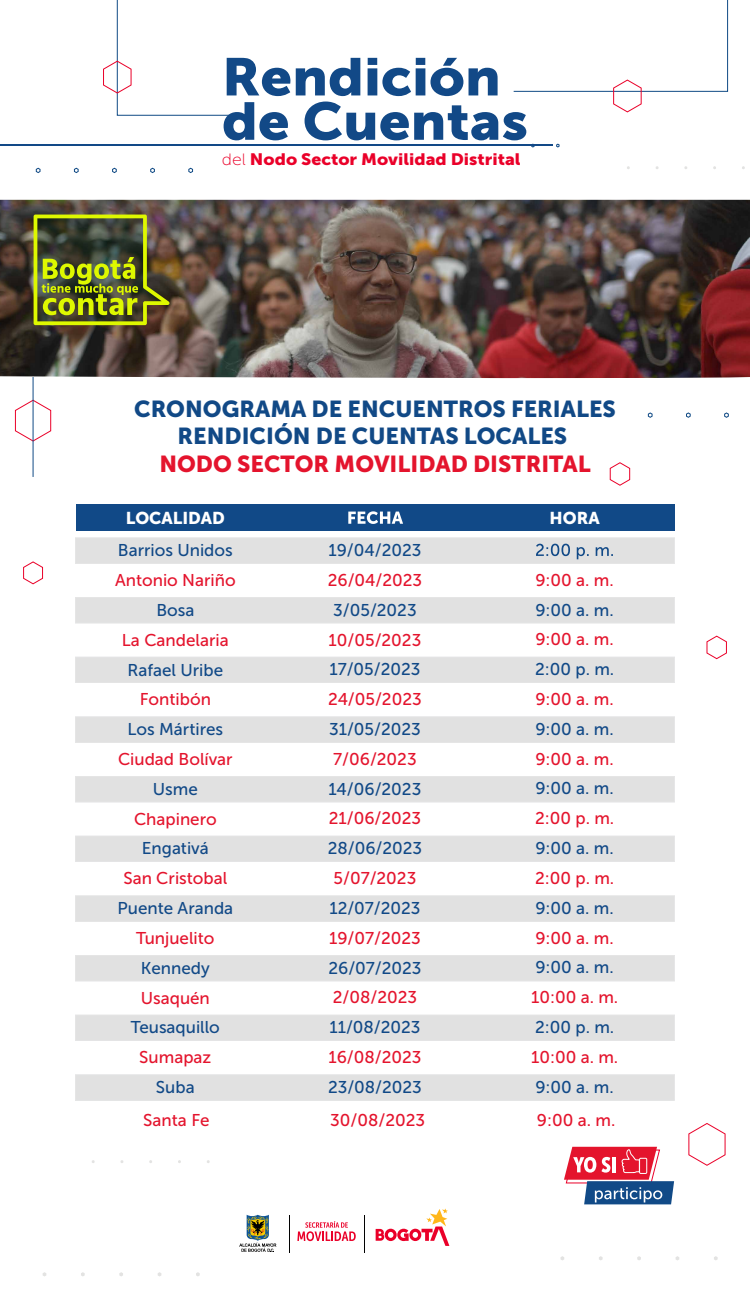
<style>
.page{position:relative;width:750px;height:1302px;background:#fff}
.page>*{position:absolute;margin:0;border:0;box-sizing:border-box;transform-origin:0 0}
.t1{font:52.62px/44.3px "Museo Sans 900";color:#124987;scale:1.07 1}
.t2{font:23px/27.6px "Museo Sans 900";color:#114986;text-align:center}
.t3{font:23px "Museo Sans 900";color:#e4142d}
.t4{font:17px "Museo Sans 500";color:#e4142d}
.t5{font:17px "Museo Sans 500";color:#114987}
.t6{font:17px "Museo Sans 900";color:#fff}
.t7{font:16.44px "Museo Sans 900";color:#ea0029;scale:1.07 1}
.s1{font-family:"Museo Sans 100"}
</style>
<div class="page">
<svg style="left:196px;top:1272px;width:4px;height:4px"></svg>
<svg style="left:119px;top:1272px;width:4px;height:4px"></svg>
<svg style="left:81px;top:1272px;width:4px;height:4px"></svg>
<svg style="left:714px;top:1256px;width:4px;height:4px"></svg>
<svg style="left:637px;top:1256px;width:4px;height:4px"></svg>
<svg style="left:599px;top:1256px;width:4px;height:4px"></svg>
<svg style="left:23px;top:562px;width:20px;height:22px"></svg>
<svg style="left:707px;top:636px;width:20px;height:22px"></svg>
<svg style="left:189px;top:168px;width:4px;height:5px"></svg>
<svg style="left:150px;top:168px;width:5px;height:5px"></svg>
<svg style="left:112px;top:168px;width:4px;height:5px"></svg>
<svg style="left:74px;top:168px;width:4px;height:5px"></svg>
<svg style="left:36px;top:168px;width:4px;height:5px"></svg>
<svg style="left:648px;top:413px;width:4px;height:4px"></svg>
<svg style="left:686px;top:413px;width:4px;height:4px"></svg>
<svg style="left:724px;top:413px;width:5px;height:4px"></svg>
<svg style="left:15px;top:400px;width:36px;height:41px"></svg>
<hr style="left:33px;top:377px;width:1px;height:100px;background:#104a85">
<svg style="left:610px;top:462px;width:20px;height:23px"></svg>
<svg style="left:103px;top:0;width:139px;height:115px"></svg>
<svg style="left:514px;top:0;width:214px;height:112px"></svg>
<hr style="left:0;top:144px;width:552px;height:1px;background:#124987">
<img style="left:0;top:200px;width:750px;height:179px">
<div style="left:76px;top:504px;width:598px;height:27px;background:#114987"></div>
<div style="left:76px;top:538px;width:598px;height:25px;background:#e1e1e1"></div>
<div style="left:76px;top:597px;width:598px;height:26px;background:#e1e1e1"></div>
<div style="left:76px;top:657px;width:598px;height:25px;background:#e1e1e1"></div>
<div style="left:76px;top:716px;width:598px;height:26px;background:#e1e1e1"></div>
<div style="left:76px;top:776px;width:598px;height:26px;background:#e1e1e1"></div>
<div style="left:76px;top:836px;width:598px;height:25px;background:#e1e1e1"></div>
<div style="left:76px;top:895px;width:598px;height:26px;background:#e1e1e1"></div>
<div style="left:76px;top:955px;width:598px;height:26px;background:#e1e1e1"></div>
<div style="left:76px;top:1015px;width:598px;height:25px;background:#e1e1e1"></div>
<div style="left:76px;top:1074px;width:598px;height:26px;background:#e1e1e1"></div>
<svg style="left:348px;top:511px;width:55px;height:13px"></svg>
<svg style="left:536px;top:543px;width:77px;height:16px"></svg>
<img style="left:34px;top:214px;width:136px;height:111px">
<svg style="left:297px;top:1221px;width:59px;height:20px"></svg>
<svg style="left:239px;top:1214px;width:37px;height:38px"></svg>
<svg style="left:376px;top:1208px;width:73px;height:37px"></svg>
<hr style="left:364px;top:1214px;width:1px;height:38px;background:#010101">
<hr style="left:289px;top:1214px;width:1px;height:38px;background:#010101">
<svg style="left:689px;top:1123px;width:36px;height:42px"></svg>
<svg style="left:564px;top:1146px;width:110px;height:58px"></svg>
<hr style="left:612px;top:1157px;width:4px;height:15px;background:#fff">
<h1 class="t1" style="left:222px;top:55px;width:288px">Rendición de Cuentas</h1>
<p class="t7" style="left:222px;top:150px;width:281px"><span class="s1">del</span> Nodo Sector Movilidad Distrital</p>
<h2 class="t2" style="left:134px;top:395px;width:483px">CRONOGRAMA DE ENCUENTROS FERIALES<br>RENDICIÓN DE CUENTAS LOCALES</h2>
<h2 class="t3" style="left:159px;top:451px;width:433px">NODO SECTOR MOVILIDAD DISTRITAL</h2>
<p class="t6" style="left:126px;top:508px;width:101px">LOCALIDAD</p>
<p class="t5" style="left:118px;top:541px;width:116px">Barrios Unidos</p>
<p class="t4" style="left:115px;top:571px;width:122px">Antonio Nariño</p>
<p class="t5" style="left:156px;top:600px;width:40px">Bosa</p>
<p class="t4" style="left:122px;top:630px;width:108px">La Candelaria</p>
<p class="t5" style="left:128px;top:660px;width:97px">Rafael Uribe</p>
<p class="t4" style="left:140px;top:690px;width:73px">Fontibón</p>
<p class="t5" style="left:128px;top:720px;width:97px">Los Mártires</p>
<p class="t4" style="left:118px;top:749px;width:116px">Ciudad Bolívar</p>
<p class="t5" style="left:153px;top:779px;width:47px">Usme</p>
<p class="t4" style="left:134px;top:809px;width:84px">Chapinero</p>
<p class="t5" style="left:142px;top:839px;width:68px">Engativá</p>
<p class="t4" style="left:123px;top:869px;width:105px">San Cristobal</p>
<p class="t5" style="left:117px;top:898px;width:117px">Puente Aranda</p>
<p class="t4" style="left:136px;top:928px;width:80px">Tunjuelito</p>
<p class="t5" style="left:141px;top:958px;width:70px">Kennedy</p>
<p class="t4" style="left:141px;top:988px;width:71px">Usaquén</p>
<p class="t5" style="left:131px;top:1018px;width:91px">Teusaquillo</p>
<p class="t4" style="left:139px;top:1047px;width:74px">Sumapaz</p>
<p class="t5" style="left:156px;top:1077px;width:40px">Suba</p>
<p class="t6" style="left:550px;top:508px;width:52px">HORA</p>
<p class="t5" style="left:328px;top:541px;width:95px">19/04/2023</p>
<p class="t4" style="left:328px;top:570px;width:96px">26/04/2023</p>
<p class="t5" style="left:333px;top:600px;width:85px">3/05/2023</p>
<p class="t4" style="left:329px;top:630px;width:94px">10/05/2023</p>
<p class="t5" style="left:329px;top:660px;width:93px">17/05/2023</p>
<p class="t4" style="left:328px;top:690px;width:95px">24/05/2023</p>
<p class="t5" style="left:329px;top:719px;width:93px">31/05/2023</p>
<p class="t4" style="left:333px;top:749px;width:85px">7/06/2023</p>
<p class="t5" style="left:329px;top:779px;width:94px">14/06/2023</p>
<p class="t4" style="left:329px;top:809px;width:94px">21/06/2023</p>
<p class="t5" style="left:328px;top:839px;width:96px">28/06/2023</p>
<p class="t4" style="left:334px;top:869px;width:84px">5/07/2023</p>
<p class="t5" style="left:329px;top:898px;width:93px">12/07/2023</p>
<p class="t4" style="left:329px;top:928px;width:93px">19/07/2023</p>
<p class="t5" style="left:328px;top:958px;width:95px">26/07/2023</p>
<p class="t4" style="left:333px;top:988px;width:86px">2/08/2023</p>
<p class="t5" style="left:329px;top:1018px;width:93px">11/08/2023</p>
<p class="t4" style="left:328px;top:1047px;width:95px">16/08/2023</p>
<p class="t5" style="left:328px;top:1077px;width:95px">23/08/2023</p>
<p class="t4" style="left:535px;top:570px;width:80px">9:00 a. m.</p>
<p class="t5" style="left:535px;top:600px;width:80px">9:00 a. m.</p>
<p class="t4" style="left:535px;top:630px;width:80px">9:00 a. m.</p>
<p class="t5" style="left:535px;top:660px;width:81px">2:00 p. m.</p>
<p class="t4" style="left:535px;top:690px;width:80px">9:00 a. m.</p>
<p class="t5" style="left:535px;top:719px;width:80px">9:00 a. m.</p>
<p class="t4" style="left:535px;top:749px;width:80px">9:00 a. m.</p>
<p class="t5" style="left:535px;top:779px;width:80px">9:00 a. m.</p>
<p class="t4" style="left:535px;top:809px;width:81px">2:00 p. m.</p>
<p class="t5" style="left:535px;top:839px;width:80px">9:00 a. m.</p>
<p class="t4" style="left:535px;top:868px;width:81px">2:00 p. m.</p>
<p class="t5" style="left:535px;top:898px;width:80px">9:00 a. m.</p>
<p class="t4" style="left:535px;top:928px;width:80px">9:00 a. m.</p>
<p class="t5" style="left:535px;top:958px;width:80px">9:00 a. m.</p>
<p class="t4" style="left:531px;top:988px;width:89px">10:00 a. m.</p>
<p class="t5" style="left:535px;top:1017px;width:81px">2:00 p. m.</p>
<p class="t4" style="left:531px;top:1047px;width:89px">10:00 a. m.</p>
<p class="t5" style="left:535px;top:1077px;width:80px">9:00 a. m.</p>
<p class="t4" style="left:143px;top:1110px;width:68px">Santa Fe</p>
<p class="t4" style="left:330px;top:1110px;width:96px">30/08/2023</p>
<p class="t4" style="left:537px;top:1110px;width:80px">9:00 a. m.</p>
</div>
